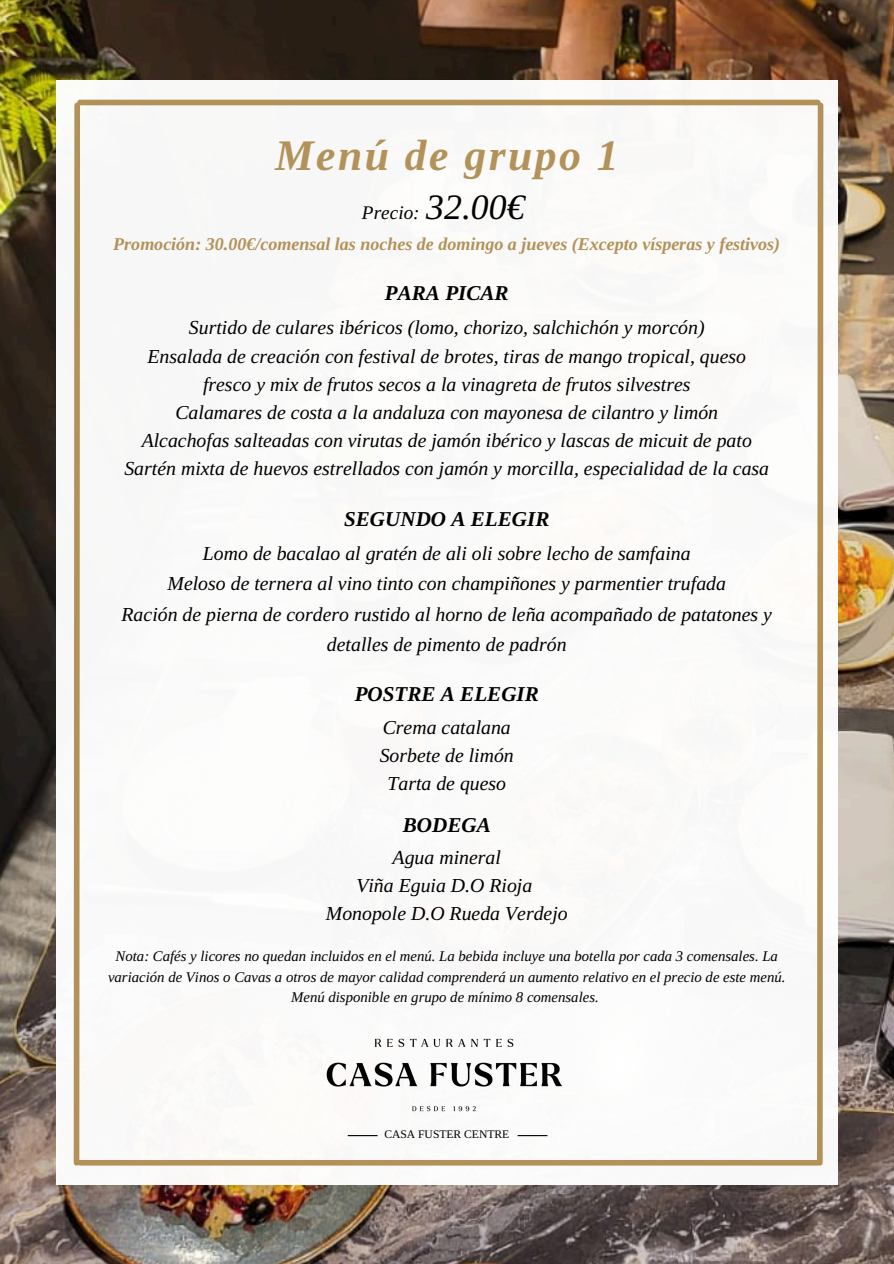
<style>
.page{position:relative;width:894px;height:1264px;background:#fff}
.page>*{position:absolute;margin:0;border:0;box-sizing:border-box;transform-origin:0 0}
.t1{font:italic 700 43.5px "Libra Serif Modern";letter-spacing:.055em;color:#b29259}
.t2{font:italic 35.7px "Libra Serif Modern";color:#000}
.t3{font:italic 700 21.15px "Libra Serif Modern";color:#000}
.t4{font:italic 19.8px/28.2px "Libra Serif Modern";color:#000;text-align:center}
.t5{font:italic 19.35px "Libra Serif Modern";color:#000}
.t6{font:italic 700 18px "Libra Serif Modern";color:#b29259}
.t7{font:italic 14.85px/20.2px "Libra Serif Modern";color:#000;text-align:center}
.t8{font:11.55px "Libra Serif Modern";color:#000}
</style>
<div class="page">
<img style="left:0;top:0;width:893px;height:1263px">
<div style="left:56px;top:80px;width:781px;height:1104px;background:#fff"></div>
<svg style="left:814px;top:100px;width:10px;height:1066px"></svg>
<div style="left:80px;top:1159px;width:737px;height:6px;background:#b29259"></div>
<div style="left:80px;top:100px;width:737px;height:5px;background:#b29259"></div>
<svg style="left:73px;top:100px;width:10px;height:1066px"></svg>
<img style="left:326px;top:1038px;width:237px;height:74px">
<hr style="left:517px;top:1134px;width:30px;height:2px;background:#000">
<hr style="left:347px;top:1134px;width:30px;height:2px;background:#000">
<p class="t1" style="left:275px;top:130px;width:345px">Menú de grupo 1</p>
<p class="t5" style="left:362px;top:202px;width:59px">Precio:</p>
<p class="t2" style="left:426px;top:187px;width:100px">32.00€</p>
<h4 class="t6" style="left:113px;top:234px;width:668px">Promoción: 30.00€/comensal las noches de domingo a jueves (Excepto vísperas y festivos)</h4>
<h1 class="t3" style="left:385px;top:281px;width:125px">PARA PICAR</h1>
<h2 class="t4" style="left:124px;top:314px;width:646px">Surtido de culares ibéricos (lomo, chorizo, salchichón y morcón)<br>Ensalada de creación con festival de brotes, tiras de mango tropical, queso fresco y mix de frutos secos a la vinagreta de frutos silvestres<br>Calamares de costa a la andaluza con mayonesa de cilantro y limón<br>Alcachofas salteadas con virutas de jamón ibérico y lascas de micuit de pato Sartén mixta de huevos estrellados con jamón y morcilla, especialidad de la casa</h2>
<h4 class="t3" style="left:344px;top:507px;width:207px">SEGUNDO A ELEGIR</h4>
<h5 class="t4" style="left:167px;top:538px;width:560px;line-height:30.3px">Lomo de bacalao al gratén de ali oli sobre lecho de samfaina<br>Meloso de ternera al vino tinto con champiñones y parmentier trufada</h5>
<h3 class="t4" style="left:121px;top:599px;width:651px;line-height:30.3px">Ración de pierna de cordero rustido al horno de leña acompañado de patatones y detalles de pimento de padrón</h3>
<h4 class="t3" style="left:354px;top:682px;width:186px">POSTRE A ELEGIR</h4>
<h3 class="t4" style="left:379px;top:713px;width:136px">Crema catalana<br>Sorbete de limón<br>Tarta de queso</h3>
<h4 class="t3" style="left:402px;top:812px;width:89px">BODEGA</h4>
<p class="t4" style="left:326px;top:843px;width:243px">Agua mineral<br>Viña Eguia D.O Rioja<br>Monopole D.O Rueda Verdejo</p>
<h3 class="t7" style="left:108px;top:946px;width:678px">Nota: Cafés y licores no quedan incluidos en el menú. La bebida incluye una botella por cada 3 comensales. La variación de Vinos o Cavas a otros de mayor calidad comprenderá un aumento relativo en el precio de este menú.<br>Menú disponible en grupo de mínimo 8 comensales.</h3>
<p class="t8" style="left:384px;top:1128px;width:126px">CASA FUSTER CENTRE</p>
</div>
